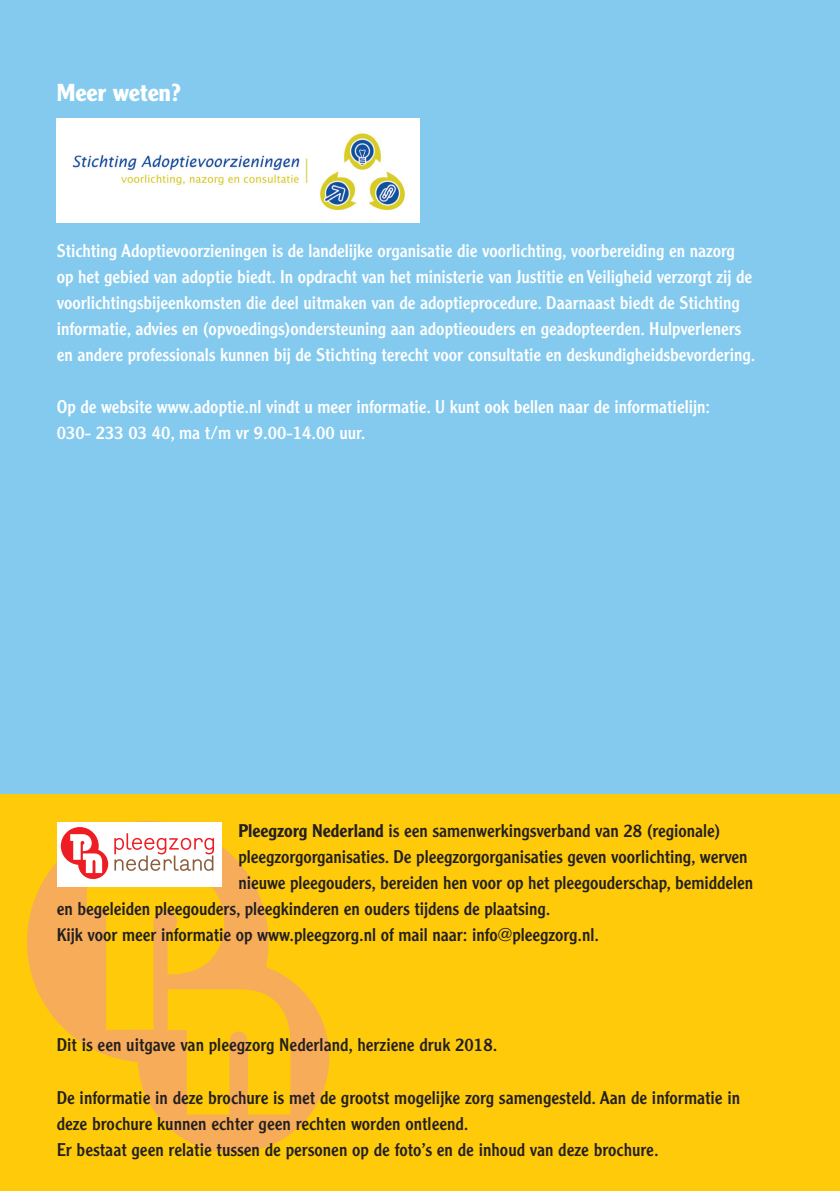
<style>
.page{position:relative;width:840px;height:1191px;background:#fff}
.page>*{position:absolute;margin:0;border:0;box-sizing:border-box;transform-origin:0 0}
.t1{font:700 24px "Clearface Gothic LT Std";color:#fff}
.t2{font:18px/26px "Clearface Gothic LT Std";color:#231f20}
.t3{font:18px/26px "Clearface Gothic LT Std";color:#fff}
.s1{font-weight:500}
</style>
<div class="page">
<div style="left:0;top:0;width:839px;height:794px;background:#84caef"></div>
<div style="left:0;top:794px;width:839px;height:397px;background:#feca0a"></div>
<svg style="left:27px;top:822px;width:302px;height:330px"></svg>
<div style="left:57px;top:821px;width:164px;height:65px;background:#fff"></div>
<svg style="left:61px;top:827px;width:47px;height:52px"></svg>
<svg style="left:114px;top:833px;width:100px;height:38px"></svg>
<div style="left:57px;top:118px;width:363px;height:105px;background:#fff"></div>
<img style="left:72px;top:133px;width:333px;height:78px">
<h1 class="t1" style="left:57px;top:79px;width:125px">Meer weten?</h1>
<p class="t3" style="left:57px;top:238px;width:699px">Stichting Adoptievoorzieningen is de landelijke organisatie die voorlichting, voorbereiding en nazorg op het gebied van adoptie biedt. In opdracht van het ministerie van Justitie en Veiligheid verzorgt zij de voorlichtingsbijeenkomsten die deel uitmaken van de adoptieprocedure. Daarnaast biedt de Stichting informatie, advies en (opvoedings)ondersteuning aan adoptieouders en geadopteerden. Hulpverleners en andere professionals kunnen bij de Stichting terecht voor consultatie en deskundigheidsbevordering.</p>
<p class="t3" style="left:57px;top:394px;width:654px">Op de website www.adoptie.nl vindt u meer informatie. U kunt ook bellen naar de informatielijn:<br>030- 233 03 40, ma t/m vr 9.00-14.00 uur.</p>
<p class="t2" style="left:238px;top:817px;width:483px"><span class="s1">Pleegzorg Nederland</span> is een samenwerkingsverband van 28 (regionale)</p>
<p class="t2" style="left:238px;top:843px;width:510px">pleegzorgorganisaties. De pleegzorgorganisaties geven voorlichting, werven</p>
<p class="t2" style="left:238px;top:869px;width:516px">nieuwe pleegouders, bereiden hen voor op het pleegouderschap, bemiddelen</p>
<p class="t2" style="left:57px;top:895px;width:495px">en begeleiden pleegouders, pleegkinderen en ouders tijdens de plaatsing.</p>
<p class="t2" style="left:57px;top:921px;width:543px">Kijk voor meer informatie op www.pleegzorg.nl of mail naar: info@pleegzorg.nl.</p>
<p class="t2" style="left:57px;top:1031px;width:442px">Dit is een uitgave van pleegzorg Nederland, herziene druk 2018.</p>
<p class="t2" style="left:57px;top:1083px;width:684px">De informatie in deze brochure is met de grootst mogelijke zorg samengesteld. Aan de informatie in deze brochure kunnen echter geen rechten worden ontleend.<br>Er bestaat geen relatie tussen de personen op de foto’s en de inhoud van deze brochure.</p>
</div>
